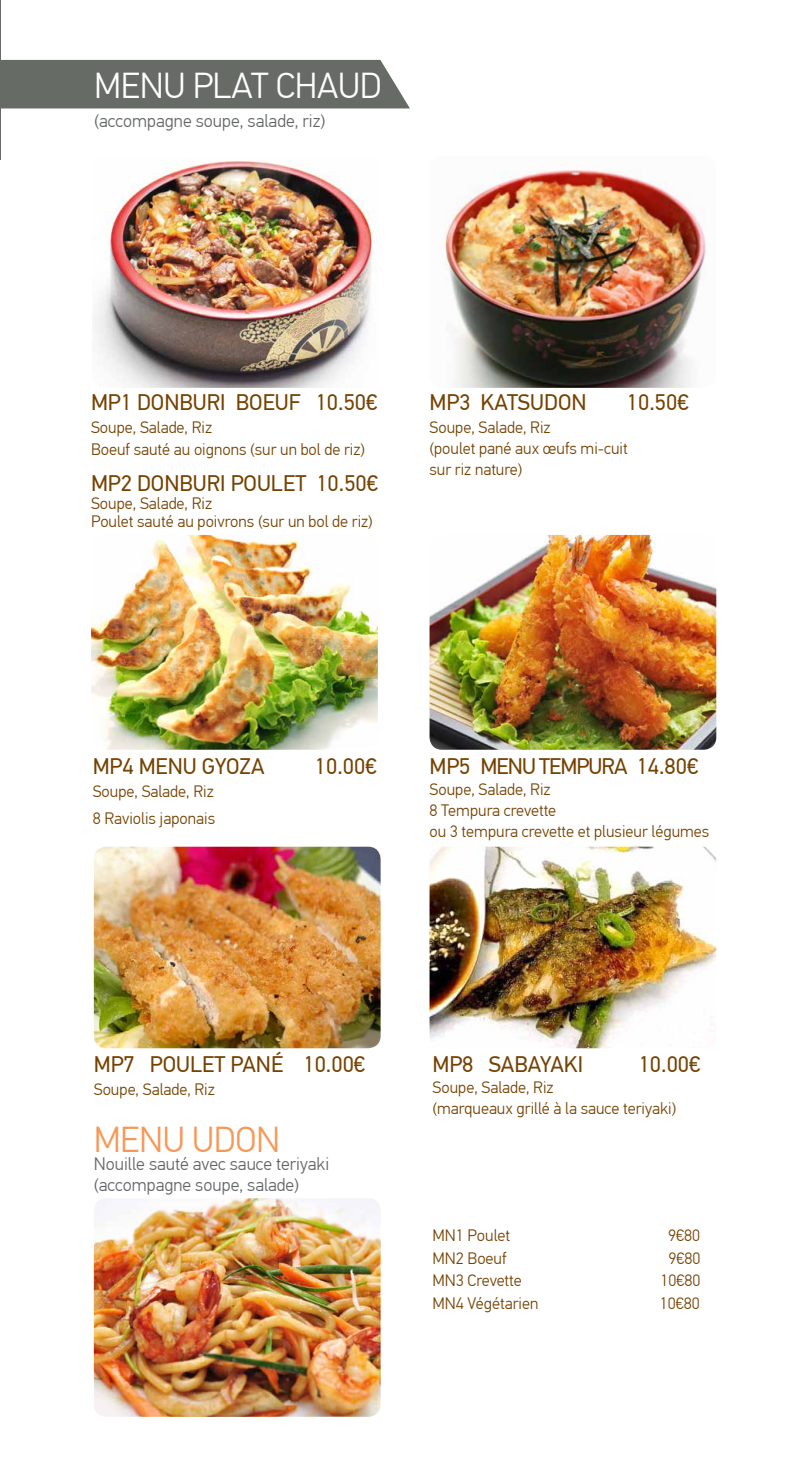
<style>
.page{position:relative;width:791px;height:1472px;background:#fff}
.page>*{position:absolute;margin:0;border:0;box-sizing:border-box;transform-origin:0 0}
.t1{font:300 36px "PF Din Text Pro";letter-spacing:-.01em;color:#fff}
.t2{font:300 36px "PF Din Text Pro";letter-spacing:-.01em;color:#f89856}
.t3{font:22.5px "PF Din Text Pro";color:#754200}
.t4{font:22.5px "PF Din Text Pro";letter-spacing:-.04em;color:#754200}
.t5{font:300 18px/21px "PF Din Text Pro";color:#626466}
.t6{font:300 16.5px/21px "PF Din Text Pro";color:#754200}
</style>
<div class="page">
<div style="left:1px;top:60px;width:409px;height:48px;background:#666b66"></div>
<img style="left:95px;top:161px;width:281px;height:227px">
<img style="left:445px;top:170px;width:261px;height:218px">
<img style="left:91px;top:535px;width:287px;height:214px">
<img style="left:429px;top:535px;width:287px;height:214px">
<img style="left:94px;top:1198px;width:287px;height:218px">
<img style="left:94px;top:846px;width:287px;height:202px">
<hr style="left:0;top:0;width:1px;height:159px;background:#666b66">
<img style="left:429px;top:846px;width:287px;height:202px">
<h1 class="t1" style="left:94px;top:65px;width:289px">MENU PLAT CHAUD</h1>
<p class="t5" style="left:94px;top:111px;width:233px">(accompagne soupe, salade, riz)</p>
<h2 class="t3" style="left:91px;top:389px;width:288px">MP1 DONBURI BOEUF 10.50€</h2>
<p class="t6" style="left:91px;top:416px;width:275px;line-height:22.5px">Soupe, Salade, Riz<br>Boeuf sauté au oignons (sur un bol de riz)</p>
<h2 class="t3" style="left:91px;top:470px;width:289px">MP2 DONBURI POULET 10.50€</h2>
<p class="t6" style="left:91px;top:495px;width:283px;line-height:18px">Soupe, Salade, Riz<br>Poulet sauté au poivrons (sur un bol de riz)</p>
<h2 class="t3" style="left:429px;top:389px;width:159px">MP3 KATSUDON</h2>
<h2 class="t3" style="left:627px;top:389px;width:63px">10.50€</h2>
<p class="t6" style="left:429px;top:417px;width:200px">Soupe, Salade, Riz<br>(poulet pané aux œufs mi-cuit sur riz nature)</p>
<h2 class="t3" style="left:93px;top:753px;width:173px">MP4 MENU GYOZA</h2>
<h2 class="t3" style="left:315px;top:753px;width:63px">10.00€</h2>
<p class="t6" style="left:93px;top:777px;width:124px;line-height:27px">Soupe, Salade, Riz<br>8 Raviolis japonais</p>
<h2 class="t4" style="left:429px;top:753px;width:270px">MP5 MENU TEMPURA 14.80€</h2>
<p class="t6" style="left:429px;top:779px;width:281px">Soupe, Salade, Riz<br>8 Tempura crevette<br>ou 3 tempura crevette et plusieur légumes</p>
<h2 class="t3" style="left:94px;top:1051px;width:273px">MP7 POULET PANÉ 10.00€</h2>
<p class="t6" style="left:94px;top:1078px;width:123px">Soupe, Salade, Riz</p>
<h1 class="t2" style="left:94px;top:1118px;width:188px">MENU UDON</h1>
<p class="t5" style="left:94px;top:1153px;width:237px">Nouille sauté avec sauce teriyaki (accompagne soupe, salade)</p>
<h2 class="t3" style="left:433px;top:1051px;width:152px">MP8 SABAYAKI</h2>
<h2 class="t3" style="left:639px;top:1051px;width:63px">10.00€</h2>
<p class="t6" style="left:433px;top:1077px;width:245px">Soupe, Salade, Riz<br>(marqueaux grillé à la sauce teriyaki)</p>
<p class="t6" style="left:433px;top:1225px;width:79px">MN1 Poulet</p>
<p class="t6" style="left:668px;top:1225px;width:33px">9€80</p>
<p class="t6" style="left:433px;top:1247px;width:75px">MN2 Boeuf</p>
<p class="t6" style="left:668px;top:1247px;width:33px">9€80</p>
<p class="t6" style="left:433px;top:1270px;width:91px">MN3 Crevette</p>
<p class="t6" style="left:660px;top:1270px;width:41px">10€80</p>
<p class="t6" style="left:433px;top:1292px;width:107px">MN4 Végétarien</p>
<p class="t6" style="left:660px;top:1292px;width:41px">10€80</p>
</div>
